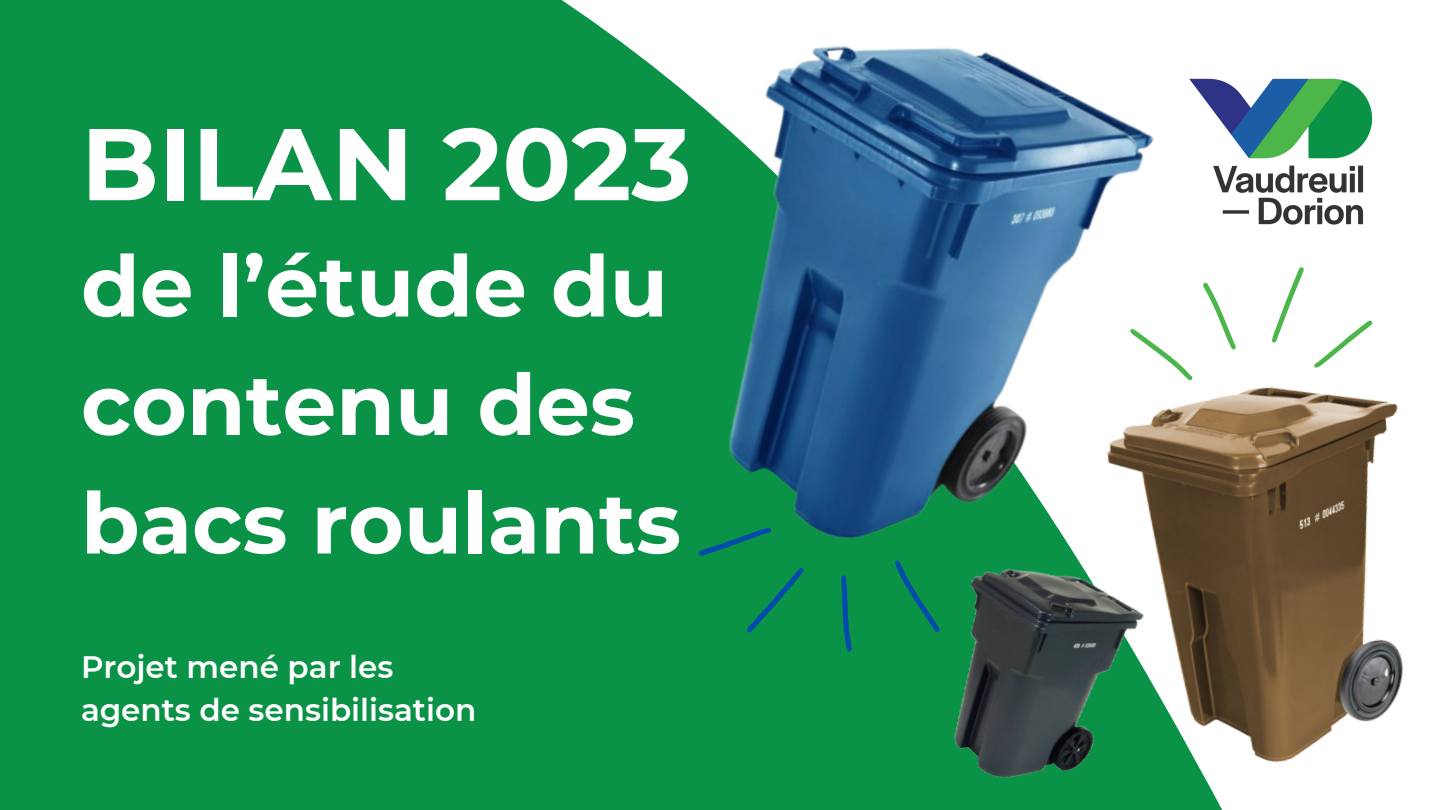
<style>
.page{position:relative;width:1440px;height:810px;background:#fff}
.page>*{position:absolute;margin:0;border:0;box-sizing:border-box;transform-origin:0 0}
.t1{font:700 101.7px "Montserrat";color:#fff}
.t2{font:700 85px/118.5px "Montserrat";color:#fff}
.t3{font:600 31px/42.8px "Montserrat";color:#fff}
</style>
<div class="page">
<div style="left:0;top:0;width:1222px;height:810px;background:#0a9347"></div>
<img style="left:1171px;top:34px;width:202px;height:231px">
<img style="left:1158px;top:391px;width:246px;height:394px">
<svg style="left:1171px;top:266px;width:202px;height:125px"></svg>
<img style="left:914px;top:602px;width:244px;height:208px">
<img style="left:640px;top:0;width:531px;height:602px">
<svg style="left:894px;top:555px;width:47px;height:83px"></svg>
<svg style="left:733px;top:567px;width:136px;height:85px"></svg>
<svg style="left:698px;top:526px;width:74px;height:31px"></svg>
<h2 class="t1" style="left:81px;top:102px;width:612px">BILAN 2023</h2>
<p class="t2" style="left:81px;top:227px;width:602px">de l’étude du contenu des bacs roulants</p>
<p class="t3" style="left:81px;top:646px;width:397px">Projet mené par les agents de sensibilisation</p>
</div>
